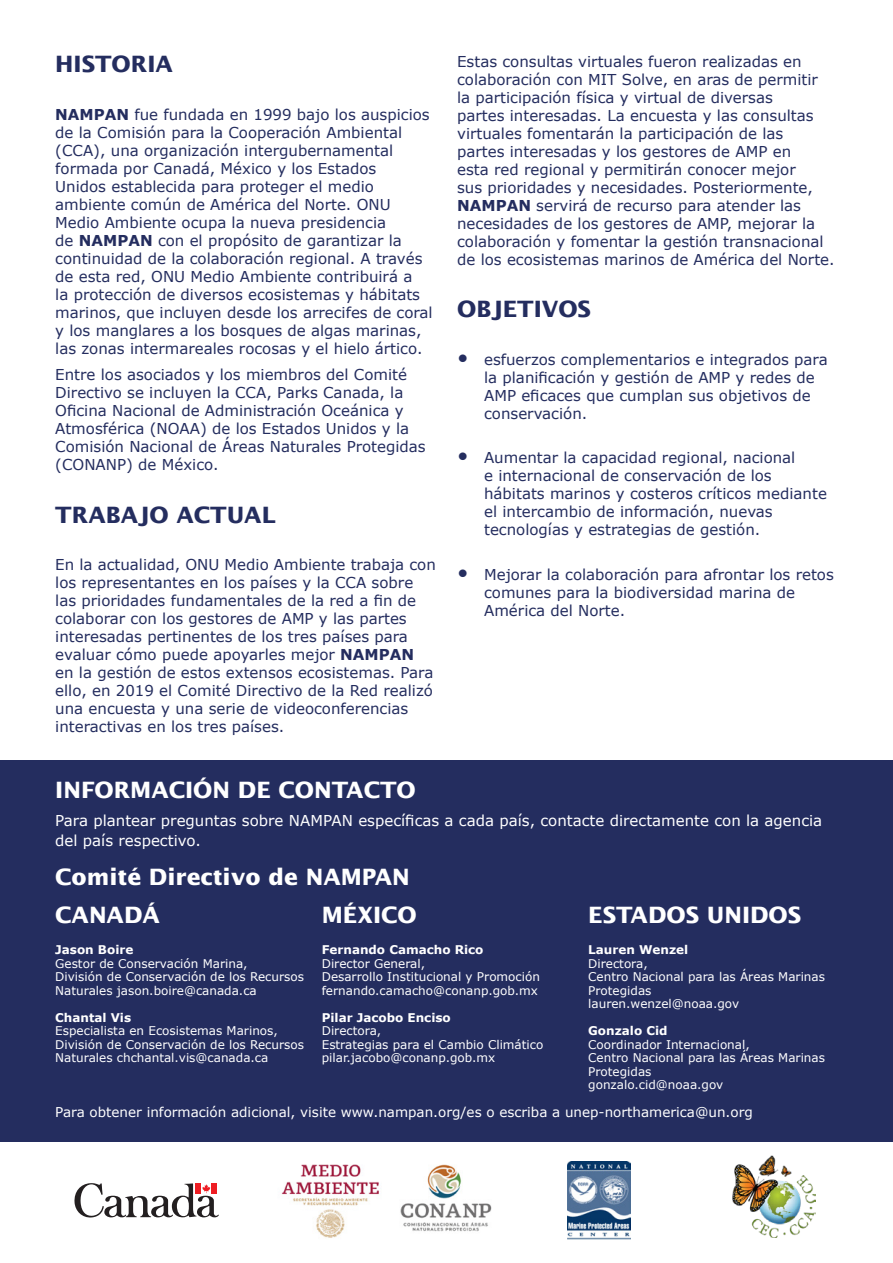
<style>
.page{position:relative;width:893px;height:1263px;background:#fff}
.page>*{position:absolute;margin:0;border:0;box-sizing:border-box;transform-origin:0 0}
.t1{font:700 22.5px "Lucida Sans";color:#fff}
.t2{font:700 22.5px "Lucida Sans";color:#242d5f}
.t3{font:15px/18px "Verdana";color:#242d5f}
.t4{font:15px/19.5px "Verdana";color:#fff}
.t5{font:13.5px "Verdana";color:#fff}
.t6{font:12px/13.5px "Verdana";color:#fff}
.t7{font:700 12px "Verdana";color:#fff}
.s1{font-weight:700}
.s2{font-size:21px}
</style>
<div class="page">
<div style="left:0;top:760px;width:893px;height:503px;background:#242d5f"></div>
<div style="left:0;top:1143px;width:893px;height:120px;background:#fff"></div>
<svg style="left:74px;top:1183px;width:145px;height:35px"></svg>
<div style="left:212px;top:1183px;width:5px;height:11px;background:#ee1d23"></div>
<img style="left:281px;top:1164px;width:211px;height:74px">
<img style="left:568px;top:1161px;width:62px;height:78px">
<img style="left:733px;top:1155px;width:83px;height:82px">
<p class="t2" style="left:55px;top:51px;width:119px">HISTORIA</p>
<p class="t3" style="left:55px;top:106px;width:379px"><span class="s1">NAMPAN</span> fue fundada en 1999 bajo los auspicios de la Comisión para la Cooperación Ambiental (CCA), una organización intergubernamental formada por Canadá, México y los Estados<br>Unidos establecida para proteger el medio ambiente común de América del Norte. ONU Medio Ambiente ocupa la nueva presidencia<br>de <span class="s1">NAMPAN</span> con el propósito de garantizar la continuidad de la colaboración regional. A través de esta red, ONU Medio Ambiente contribuirá a<br>la protección de diversos ecosistemas y hábitats marinos, que incluyen desde los arrecifes de coral y los manglares a los bosques de algas marinas, las zonas intermareales rocosas y el hielo ártico.</p>
<p class="t3" style="left:55px;top:366px;width:372px">Entre los asociados y los miembros del Comité Directivo se incluyen la CCA, Parks Canada, la Oficina Nacional de Administración Oceánica y Atmosférica (NOAA) de los Estados Unidos y la Comisión Nacional de Áreas Naturales Protegidas (CONANP) de México.</p>
<p class="t2" style="left:55px;top:502px;width:222px">TRABAJO ACTUAL</p>
<p class="t3" style="left:55px;top:556px;width:382px">En la actualidad, ONU Medio Ambiente trabaja con los representantes en los países y la CCA sobre las prioridades fundamentales de la red a fin de colaborar con los gestores de AMP y las partes interesadas pertinentes de los tres países para evaluar cómo puede apoyarles mejor <span class="s1">NAMPAN </span>en la gestión de estos extensos ecosistemas. Para ello, en 2019 el Comité Directivo de la Red realizó una encuesta y una serie de videoconferencias interactivas en los tres países.</p>
<p class="t3" style="left:457px;top:53px;width:379px">Estas consultas virtuales fueron realizadas en colaboración con MIT Solve, en aras de permitir la participación física y virtual de diversas<br>partes interesadas. La encuesta y las consultas virtuales fomentarán la participación de las<br>partes interesadas y los gestores de AMP en<br>esta red regional y permitirán conocer mejor<br>sus prioridades y necesidades. Posteriormente, <span class="s1">NAMPAN</span> servirá de recurso para atender las necesidades de los gestores de AMP, mejorar la colaboración y fomentar la gestión transnacional de los ecosistemas marinos de América del Norte.</p>
<p class="t2" style="left:457px;top:296px;width:135px">OBJETIVOS</p>
<p class="t3" style="left:484px;top:350px;width:345px;text-indent:-27px"><span class="s2">•</span> esfuerzos complementarios e integrados para la planificación y gestión de AMP y redes de AMP eficaces que cumplan sus objetivos de conservación.</p>
<p class="t3" style="left:484px;top:449px;width:344px;text-indent:-27px"><span class="s2">•</span> Aumentar la capacidad regional, nacional<br>e internacional de conservación de los hábitats marinos y costeros críticos mediante el intercambio de información, nuevas tecnologías y estrategias de gestión.</p>
<p class="t3" style="left:484px;top:565px;width:351px;text-indent:-27px"><span class="s2">•</span> Mejorar la colaboración para afrontar los retos comunes para la biodiversidad marina de<br>América del Norte.</p>
<p class="t1" style="left:55px;top:777px;width:362px">INFORMACIÓN DE CONTACTO</p>
<p class="t4" style="left:55px;top:811px;width:768px">Para plantear preguntas sobre NAMPAN específicas a cada país, contacte directamente con la agencia del país respectivo.</p>
<p class="t1" style="left:55px;top:864px;width:356px">Comité Directivo de NAMPAN</p>
<p class="t1" style="left:55px;top:902px;width:106px">CANADÁ</p>
<p class="t7" style="left:55px;top:942px;width:80px">Jason Boire</p>
<p class="t6" style="left:55px;top:957px;width:194px">Gestor de Conservación Marina,</p>
<p class="t6" style="left:55px;top:970px;width:250px">División de Conservación de los Recursos<br>Naturales jason.boire@canada.ca</p>
<p class="t7" style="left:55px;top:1009px;width:77px">Chantal Vis</p>
<p class="t6" style="left:55px;top:1024px;width:224px">Especialista en Ecosistemas Marinos,</p>
<p class="t6" style="left:55px;top:1038px;width:250px">División de Conservación de los Recursos<br>Naturales chchantal.vis@canada.ca</p>
<p class="t1" style="left:322px;top:902px;width:97px">MÉXICO</p>
<p class="t7" style="left:322px;top:942px;width:163px">Fernando Camacho Rico</p>
<p class="t6" style="left:322px;top:957px;width:105px">Director General,</p>
<p class="t6" style="left:322px;top:970px;width:220px">Desarrollo Institucional y Promoción</p>
<p class="t6" style="left:322px;top:984px;width:218px">fernando.camacho@conanp.gob.mx</p>
<p class="t7" style="left:322px;top:1009px;width:131px">Pilar Jacobo Enciso</p>
<p class="t6" style="left:322px;top:1024px;width:61px">Directora,</p>
<p class="t6" style="left:322px;top:1038px;width:223px">Estrategias para el Cambio Climático</p>
<p class="t6" style="left:322px;top:1051px;width:175px">pilar.jacobo@conanp.gob.mx</p>
<p class="t1" style="left:588px;top:902px;width:214px">ESTADOS UNIDOS</p>
<p class="t7" style="left:588px;top:942px;width:102px">Lauren Wenzel</p>
<p class="t6" style="left:588px;top:957px;width:61px">Directora,</p>
<p class="t6" style="left:588px;top:970px;width:238px">Centro Nacional para las Áreas Marinas<br>Protegidas</p>
<p class="t6" style="left:588px;top:997px;width:152px">lauren.wenzel@noaa.gov</p>
<p class="t7" style="left:588px;top:1023px;width:81px">Gonzalo Cid</p>
<p class="t6" style="left:588px;top:1038px;width:163px">Coordinador Internacional,</p>
<p class="t6" style="left:588px;top:1051px;width:238px">Centro Nacional para las Áreas Marinas<br>Protegidas</p>
<p class="t6" style="left:588px;top:1078px;width:137px">gonzalo.cid@noaa.gov</p>
<p class="t5" style="left:55px;top:1103px;width:699px">Para obtener información adicional, visite www.nampan.org/es o escriba a unep-northamerica@un.org</p>
</div>
